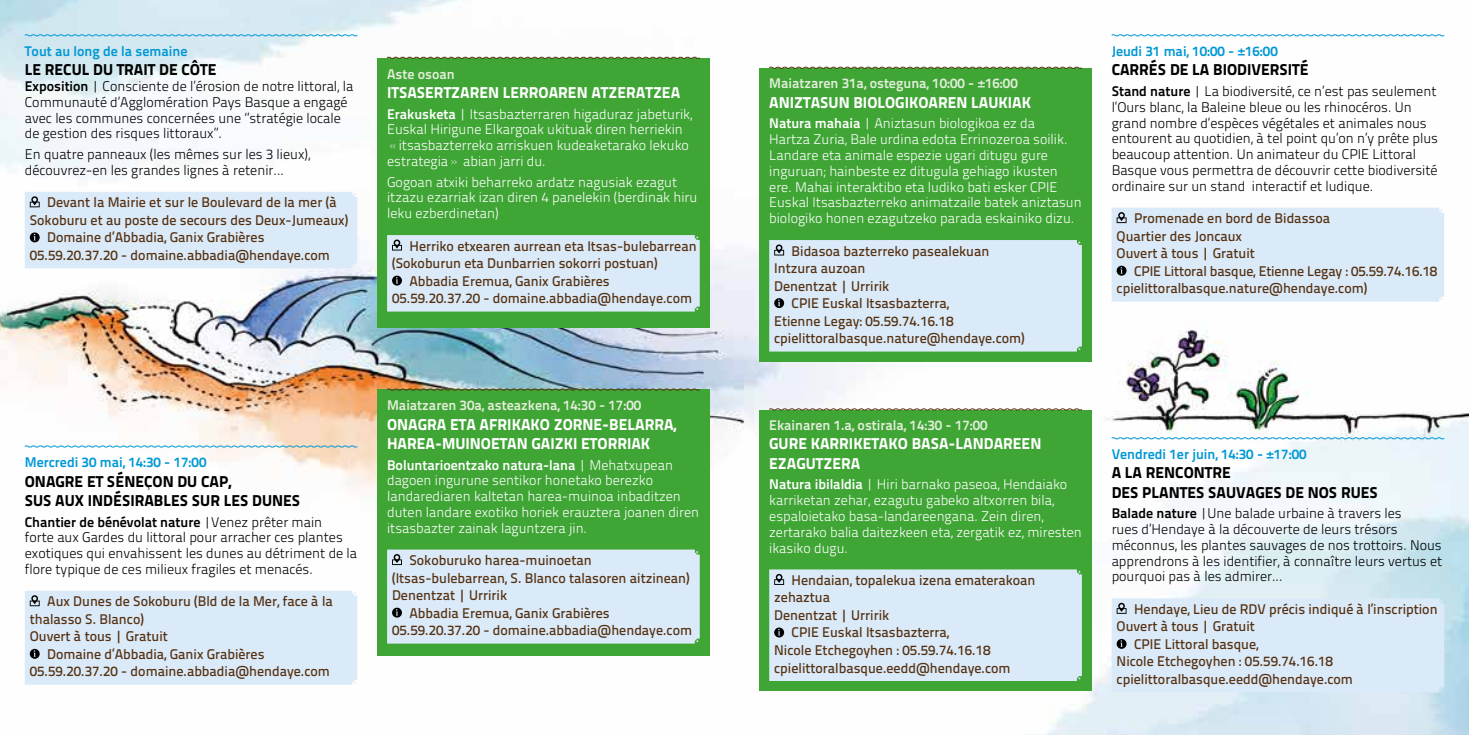
<style>
.page{position:relative;width:1469px;height:735px;background:#fff}
.page>*{position:absolute;margin:0;border:0;box-sizing:border-box;transform-origin:0 0}
.t1{font:15.75px/19.2px "Titillium Text 14 L 999 wt";color:#fff}
.t2{font:15.75px/19.2px "Titillium Text 14 L 999 wt";color:#000}
.t3{font:14px/17.5px "Titillium Text 14 L 600 wt";color:#553112}
.t4{font:14px/15.8px "Titillium Text 14 L 250 wt";color:#fff}
.t5{font:14px/15.8px "Titillium Text 14 L 250 wt";color:#000}
.t6{font:14px "Titillium Text 14 L 800 wt";color:#e2edd9}
.t7{font:14px "Titillium Text 14 L 800 wt";color:#0098d5}
.t8{font:14px "Titillium Text 14 L 800 wt";color:#000}
.t9{font:14px "Titillium Text 14 L 800 wt";color:#fff}
.s1{font-family:"Titillium Text 14 L 800 wt"}
.s2{font-family:"Titillium Text 14 L 250 wt"}
</style>
<div class="page">
<img style="left:0;top:0;width:1468px;height:734px">
<svg style="left:24px;top:34px;width:334px;height:3px"></svg>
<svg style="left:24px;top:444px;width:334px;height:4px"></svg>
<div style="left:25px;top:192px;width:332px;height:76px;background:#daeaf8"></div>
<div style="left:25px;top:590px;width:332px;height:94px;background:#daeaf8"></div>
<svg style="left:1111px;top:34px;width:333px;height:3px"></svg>
<svg style="left:1111px;top:436px;width:333px;height:3px"></svg>
<div style="left:1111px;top:207px;width:333px;height:94px;background:#daeaf8"></div>
<div style="left:1111px;top:598px;width:333px;height:94px;background:#daeaf8"></div>
<div style="left:377px;top:58px;width:332px;height:269px;background:#3fa535"></div>
<svg style="left:386px;top:56px;width:314px;height:3px"></svg>
<div style="left:387px;top:235px;width:312px;height:76px;background:#daeaf8"></div>
<div style="left:759px;top:68px;width:332px;height:293px;background:#3fa535"></div>
<svg style="left:768px;top:66px;width:314px;height:3px"></svg>
<div style="left:769px;top:240px;width:312px;height:111px;background:#daeaf8"></div>
<div style="left:377px;top:389px;width:332px;height:266px;background:#3fa535"></div>
<svg style="left:386px;top:388px;width:314px;height:3px"></svg>
<div style="left:387px;top:549px;width:312px;height:94px;background:#daeaf8"></div>
<div style="left:759px;top:409px;width:332px;height:281px;background:#3fa535"></div>
<svg style="left:768px;top:407px;width:314px;height:3px"></svg>
<div style="left:769px;top:569px;width:312px;height:111px;background:#daeaf8"></div>
<p class="t7" style="left:25px;top:42px;width:164px">Tout au long de la semaine</p>
<p class="t2" style="left:25px;top:60px;width:193px">LE RECUL DU TRAIT DE CÔTE</p>
<p class="t5" style="left:25px;top:78px;width:330px"><span class="s1">Exposition</span> | Consciente de l’érosion de notre littoral, la Communauté d’Agglomération Pays Basque a engagé avec les communes concernées une ‘’stratégie locale de gestion des risques littoraux’’.</p>
<p class="t5" style="left:25px;top:146px;width:287px">En quatre panneaux (les mêmes sur les 3 lieux), découvrez-en les grandes lignes à retenir...</p>
<p class="t3" style="left:47px;top:193px;width:291px">Devant la Mairie et sur le Boulevard de la mer (à</p>
<p class="t3" style="left:30px;top:211px;width:320px">Sokoburu et au poste de secours des Deux-Jumeaux)</p>
<p class="t3" style="left:47px;top:228px;width:219px">Domaine d’Abbadia, Ganix Grabières</p>
<p class="t3" style="left:30px;top:246px;width:301px">05.59.20.37.20 - domaine.abbadia@hendaye.com</p>
<p class="t6" style="left:387px;top:65px;width:69px">Aste osoan</p>
<p class="t1" style="left:387px;top:82px;width:294px">ITSASERTZAREN LERROAREN ATZERATZEA</p>
<p class="t4" style="left:387px;top:106px;width:307px"><span class="s1">Erakusketa</span> | Itsasbazterraren higaduraz jabeturik, Euskal Hirigune Elkargoak ukituak diren herriekin «itsasbazterreko arriskuen kudeaketarako lekuko estrategia» abian jarri du.</p>
<p class="t4" style="left:387px;top:174px;width:312px">Gogoan atxiki beharreko ardatz nagusiak ezagut itzazu ezarriak izan diren 4 panelekin (berdinak hiru leku ezberdinetan)</p>
<p class="t3" style="left:409px;top:237px;width:289px">Herriko etxearen aurrean eta Itsas-bulebarrean</p>
<p class="t3" style="left:392px;top:254px;width:267px">(Sokoburun eta Dunbarrien sokorri postuan)</p>
<p class="t3" style="left:409px;top:272px;width:202px">Abbadia Eremua, Ganix Grabières</p>
<p class="t3" style="left:392px;top:289px;width:301px">05.59.20.37.20 - domaine.abbadia@hendaye.com</p>
<p class="t7" style="left:25px;top:453px;width:183px">Mercredi 30 mai, 14:30 - 17:00</p>
<p class="t2" style="left:25px;top:471px;width:277px">ONAGRE ET SÉNEÇON DU CAP,<br>SUS AUX INDÉSIRABLES SUR LES DUNES</p>
<p class="t8" style="left:25px;top:512px;width:299px">Chantier de bénévolat nature <span class="s2">|Venez prêter main</span></p>
<p class="t5" style="left:25px;top:529px;width:334px">forte aux Gardes du littoral pour arracher ces plantes exotiques qui envahissent les dunes au détriment de la flore typique de ces milieux fragiles et menacés.</p>
<p class="t3" style="left:47px;top:592px;width:287px">Aux Dunes de Sokoburu (Bld de la Mer, face à la</p>
<p class="t3" style="left:30px;top:609px;width:116px">thalasso S. Blanco)</p>
<p class="t3" style="left:30px;top:627px;width:140px">Ouvert à tous | Gratuit</p>
<p class="t3" style="left:47px;top:644px;width:219px">Domaine d’Abbadia, Ganix Grabières</p>
<p class="t3" style="left:30px;top:662px;width:301px">05.59.20.37.20 - domaine.abbadia@hendaye.com</p>
<p class="t6" style="left:387px;top:396px;width:255px">Maiatzaren 30a, asteazkena, 14:30 - 17:00</p>
<p class="t1" style="left:387px;top:414px;width:291px">ONAGRA ETA AFRIKAKO ZORNE-BELARRA,<br>HAREA-MUINOETAN GAIZKI ETORRIAK</p>
<p class="t9" style="left:387px;top:456px;width:287px">Boluntarioentzako natura-lana <span class="s2">| Mehatxupean</span></p>
<p class="t4" style="left:387px;top:472px;width:314px">dagoen ingurune sentikor honetako berezko landarediaren kaltetan harea-muinoa inbaditzen duten landare exotiko horiek erauztera joanen diren itsasbazter zainak laguntzera jin.</p>
<p class="t3" style="left:409px;top:551px;width:184px">Sokoburuko harea-muinoetan</p>
<p class="t3" style="left:392px;top:568px;width:299px">(Itsas-bulebarrean, S. Blanco talasoren aitzinean)</p>
<p class="t3" style="left:392px;top:586px;width:117px">Denentzat | Urririk</p>
<p class="t3" style="left:409px;top:603px;width:202px">Abbadia Eremua, Ganix Grabières</p>
<p class="t3" style="left:392px;top:621px;width:301px">05.59.20.37.20 - domaine.abbadia@hendaye.com</p>
<p class="t6" style="left:769px;top:75px;width:250px">Maiatzaren 31a, osteguna, 10:00 - ±16:00</p>
<p class="t1" style="left:769px;top:92px;width:263px">ANIZTASUN BIOLOGIKOAREN LAUKIAK</p>
<p class="t4" style="left:769px;top:116px;width:314px"><span class="s1">Natura mahaia</span> | Aniztasun biologikoa ez da<br>Hartza Zuria, Bale urdina edota Errinozeroa soilik.<br>Landare eta animale espezie ugari ditugu gure inguruan; hainbeste ez ditugula gehiago ikusten ere. Mahai interaktibo eta ludiko bati esker CPIE Euskal Itsasbazterreko animatzaile batek aniztasun biologiko honen ezagutzeko parada eskainiko dizu.</p>
<p class="t3" style="left:791px;top:242px;width:199px">Bidasoa bazterreko pasealekuan</p>
<p class="t3" style="left:774px;top:259px;width:93px">Intzura auzoan</p>
<p class="t3" style="left:774px;top:277px;width:117px">Denentzat | Urririk</p>
<p class="t3" style="left:791px;top:294px;width:159px">CPIE Euskal Itsasbazterra,</p>
<p class="t3" style="left:774px;top:312px;width:181px">Etienne Legay: 05.59.74.16.18</p>
<p class="t3" style="left:774px;top:329px;width:252px">cpielittoralbasque.nature@hendaye.com)</p>
<p class="t6" style="left:769px;top:416px;width:220px">Ekainaren 1.a, ostirala, 14:30 - 17:00</p>
<p class="t1" style="left:769px;top:434px;width:274px">GURE KARRIKETAKO BASA-LANDAREEN<br>EZAGUTZERA</p>
<p class="t4" style="left:769px;top:476px;width:314px"><span class="s1">Natura ibilaldia</span> | Hiri barnako paseoa, Hendaiako karriketan zehar, ezagutu gabeko altxorren bila, espaloietako basa-landareengana. Zein diren, zertarako balia daitezkeen eta, zergatik ez, miresten ikasiko dugu.</p>
<p class="t3" style="left:791px;top:571px;width:245px">Hendaian, topalekua izena ematerakoan</p>
<p class="t3" style="left:774px;top:588px;width:57px">zehaztua</p>
<p class="t3" style="left:774px;top:606px;width:117px">Denentzat | Urririk</p>
<p class="t3" style="left:791px;top:623px;width:159px">CPIE Euskal Itsasbazterra,</p>
<p class="t3" style="left:774px;top:641px;width:218px">Nicole Etchegoyhen : 05.59.74.16.18</p>
<p class="t3" style="left:774px;top:658px;width:238px">cpielittoralbasque.eedd@hendaye.com</p>
<p class="t7" style="left:1111px;top:42px;width:168px">Jeudi 31 mai, 10:00 - ±16:00</p>
<p class="t2" style="left:1111px;top:60px;width:199px">CARRÉS DE LA BIODIVERSITÉ</p>
<p class="t5" style="left:1111px;top:83px;width:328px"><span class="s1">Stand nature</span> | La biodiversité, ce n’est pas seulement l’Ours blanc, la Baleine bleue ou les rhinocéros. Un grand nombre d’espèces végétales et animales nous entourent au quotidien, à tel point qu’on n’y prête plus beaucoup attention. Un animateur du CPIE Littoral Basque vous permettra de découvrir cette biodiversité ordinaire sur un stand interactif et ludique.</p>
<p class="t3" style="left:1116px;top:209px;width:215px;text-indent:17px">Promenade en bord de Bidassoa<br>Quartier des Joncaux<br>Ouvert à tous | Gratuit</p>
<p class="t3" style="left:1116px;top:262px;width:322px;text-indent:17px">CPIE Littoral basque, Etienne Legay : 05.59.74.16.18 cpielittoralbasque.nature@hendaye.com)</p>
<p class="t7" style="left:1111px;top:445px;width:196px">Vendredi 1er juin, 14:30 - ±17:00</p>
<p class="t2" style="left:1111px;top:462px;width:268px">A LA RENCONTRE<br>DES PLANTES SAUVAGES DE NOS RUES</p>
<p class="t5" style="left:1111px;top:505px;width:332px"><span class="s1">Balade nature</span> |Une balade urbaine à travers les<br>rues d’Hendaye à la découverte de leurs trésors méconnus, les plantes sauvages de nos trottoirs. Nous apprendrons à les identifier, à connaître leurs vertus et pourquoi pas à les admirer...</p>
<p class="t3" style="left:1134px;top:599px;width:305px">Hendaye, Lieu de RDV précis indiqué à l’inscription</p>
<p class="t3" style="left:1116px;top:617px;width:140px">Ouvert à tous | Gratuit</p>
<p class="t3" style="left:1134px;top:634px;width:126px">CPIE Littoral basque,</p>
<p class="t3" style="left:1116px;top:652px;width:218px">Nicole Etchegoyhen : 05.59.74.16.18</p>
<p class="t3" style="left:1116px;top:669px;width:238px">cpielittoralbasque.eedd@hendaye.com</p>
</div>
